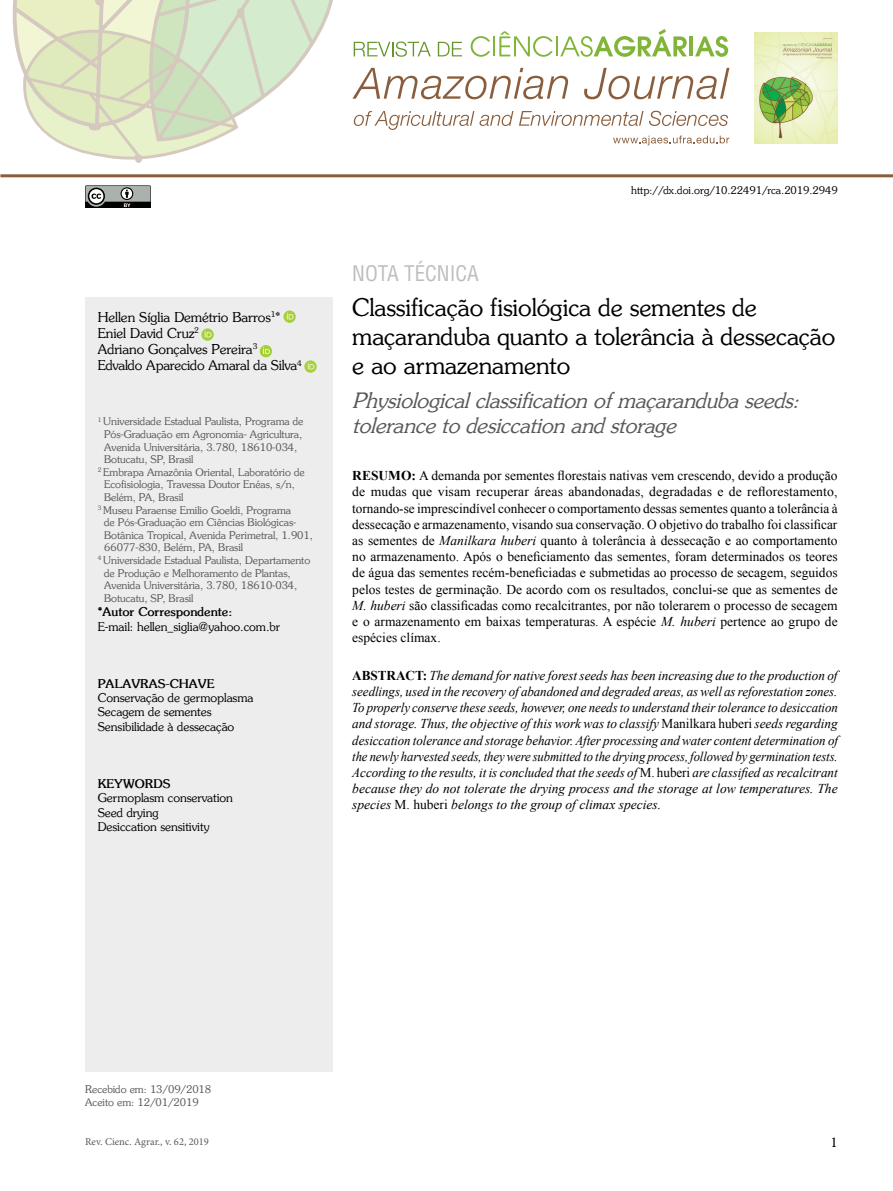
<style>
.page{position:relative;width:893px;height:1191px;background:#fff}
.page>*{position:absolute;margin:0;border:0;box-sizing:border-box;transform-origin:0 0}
.t1{font:24px/28.8px "Souvenir";color:#000}
.t2{font:italic 21px/25.2px "Souvenir";color:#58595b}
.t3{font:condensed 21px "Helvetica";color:#bcbec0}
.t4{font:15px "Minion Pro";color:#000}
.t5{font:13.5px/16.2px "Times New Roman";color:#000;text-align:justify}
.t6{font:italic 13.5px/16.2px "Times New Roman";color:#000;text-align:justify}
.t7{font:13.5px/16.2px "Souvenir";color:#000}
.t8{font:12px/14.4px "Souvenir";color:#000}
.t9{font:700 12px "Souvenir";color:#000}
.t10{font:10.5px/12.6px "Souvenir";color:#58595b}
.t11{font:10.5px "Souvenir";color:#000}
.t12{font:10.5px "Minion Pro";color:#58595b}
.s1{font-weight:700}
.s2{font-style:italic}
.s3{font-weight:700;font-style:normal}
.s4{font-style:normal}
</style>
<div class="page">
<hr style="left:0;top:174px;width:893px;height:3px;background:#8a5e3c">
<svg style="left:12px;top:0;width:321px;height:163px"></svg>
<svg style="left:354px;top:41px;width:77px;height:16px"></svg>
<svg style="left:438px;top:42px;width:24px;height:14px"></svg>
<svg style="left:471px;top:36px;width:19px;height:21px"></svg>
<hr style="left:493px;top:36px;width:2px;height:20px;background:#80b539">
<svg style="left:499px;top:31px;width:54px;height:26px"></svg>
<hr style="left:556px;top:36px;width:2px;height:20px;background:#80b539">
<svg style="left:560px;top:29px;width:127px;height:28px"></svg>
<hr style="left:689px;top:36px;width:4px;height:20px;background:#80b539">
<svg style="left:695px;top:36px;width:33px;height:21px"></svg>
<svg style="left:352px;top:68px;width:216px;height:31px"></svg>
<svg style="left:584px;top:68px;width:145px;height:31px"></svg>
<svg style="left:354px;top:111px;width:159px;height:19px"></svg>
<svg style="left:519px;top:111px;width:124px;height:15px"></svg>
<svg style="left:649px;top:111px;width:79px;height:15px"></svg>
<svg style="left:613px;top:135px;width:116px;height:10px"></svg>
<img style="left:755px;top:33px;width:83px;height:110px">
<div style="left:85px;top:298px;width:248px;height:773px;background:#ededee"></div>
<svg style="left:283px;top:310px;width:13px;height:13px"></svg>
<svg style="left:287px;top:313px;width:6px;height:6px"></svg>
<svg style="left:201px;top:328px;width:13px;height:13px"></svg>
<svg style="left:205px;top:331px;width:6px;height:6px"></svg>
<div style="left:260px;top:345px;width:12px;height:12px;background:#a6cf38;border-radius:50%"></div>
<svg style="left:263px;top:347px;width:7px;height:7px"></svg>
<svg style="left:304px;top:360px;width:13px;height:13px"></svg>
<svg style="left:308px;top:363px;width:6px;height:6px"></svg>
<svg style="left:85px;top:185px;width:66px;height:23px;background:#787b78"></svg>
<p class="t7" style="left:98px;top:308px;width:206px">Hellen Síglia Demétrio Barros<sup>1</sup>*<br>Eniel David Cruz<sup>2<br></sup>Adriano Gonçalves Pereira<sup>3<br></sup>Edvaldo Aparecido Amaral da Silva<sup>4</sup></p>
<p class="t10" style="left:98px;top:415px;width:207px"><sup>1</sup> Universidade Estadual Paulista, Programa de</p>
<p class="t10" style="left:104px;top:427px;width:200px">Pós-Graduação em Agronomia- Agricultura,</p>
<p class="t10" style="left:104px;top:440px;width:195px">Avenida Universitária, 3.780, 18610-034,</p>
<p class="t10" style="left:104px;top:453px;width:91px">Botucatu, SP, Brasil</p>
<p class="t10" style="left:98px;top:465px;width:208px"><sup>2</sup> Embrapa Amazônia Oriental, Laboratório de</p>
<p class="t10" style="left:104px;top:478px;width:192px">Ecofisiologia, Travessa Doutor Enéas, s/n,</p>
<p class="t10" style="left:104px;top:490px;width:81px">Belém, PA, Brasil</p>
<p class="t10" style="left:98px;top:503px;width:195px"><sup>3</sup> Museu Paraense Emilio Goeldi, Programa</p>
<p class="t10" style="left:104px;top:516px;width:194px">de Pós-Graduação em Ciências Biológicas-</p>
<p class="t10" style="left:104px;top:528px;width:210px">Botânica Tropical, Avenida Perimetral, 1.901,</p>
<p class="t10" style="left:104px;top:541px;width:140px">66077-830, Belém, PA, Brasil</p>
<p class="t10" style="left:98px;top:553px;width:214px"><sup>4</sup> Universidade Estadual Paulista, Departamento</p>
<p class="t10" style="left:104px;top:566px;width:188px">de Produção e Melhoramento de Plantas,</p>
<p class="t10" style="left:104px;top:579px;width:195px">Avenida Universitária, 3.780, 18610-034,</p>
<p class="t10" style="left:104px;top:591px;width:91px">Botucatu, SP, Brasil</p>
<p class="t9" style="left:98px;top:604px;width:136px">*Autor Correspondente:</p>
<p class="t8" style="left:98px;top:619px;width:184px">E-mail: hellen_siglia@yahoo.com.br</p>
<p class="t9" style="left:98px;top:675px;width:118px">PALAVRAS-CHAVE</p>
<p class="t8" style="left:98px;top:690px;width:157px">Conservação de germoplasma<br>Secagem de sementes<br>Sensibilidade à dessecação</p>
<p class="t9" style="left:98px;top:776px;width:74px">KEYWORDS</p>
<p class="t8" style="left:98px;top:790px;width:137px">Germoplasm conservation<br>Seed drying<br>Desiccation sensitivity</p>
<h2 class="t3" style="left:352px;top:260px;width:128px">NOTA TÉCNICA</h2>
<p class="t11" style="left:631px;top:184px;width:208px">http://dx.doi.org/10.22491/rca.2019.2949</p>
<h1 class="t1" style="left:352px;top:292px;width:484px">Classificação fisiológica de sementes de maçaranduba quanto a tolerância à dessecação e ao armazenamento</h1>
<h2 class="t2" style="left:352px;top:387px;width:448px">Physiological classification of maçaranduba seeds: tolerance to desiccation and storage</h2>
<p class="t5" style="left:352px;top:467px;width:487px"><span class="s1">RESUMO:</span> A demanda por sementes florestais nativas vem crescendo, devido a produção de mudas que visam recuperar áreas abandonadas, degradadas e de reflorestamento, tornando-se imprescindível conhecer o comportamento dessas sementes quanto a tolerância à dessecação e armazenamento, visando sua conservação. O objetivo do trabalho foi classificar as sementes de <span class="s2">Manilkara huberi</span> quanto à tolerância à dessecação e ao comportamento no armazenamento. Após o beneficiamento das sementes, foram determinados os teores de água das sementes recém-beneficiadas e submetidas ao processo de secagem, seguidos pelos testes de germinação. De acordo com os resultados, conclui-se que as sementes de <span class="s2">M. huberi</span> são classificadas como recalcitrantes, por não tolerarem o processo de secagem e o armazenamento em baixas temperaturas. A espécie <span class="s2">M. huberi</span> pertence ao grupo de espécies clímax.</p>
<p class="t6" style="left:352px;top:667px;width:487px"><span class="s3">ABSTRACT:</span> The demand for native forest seeds has been increasing due to the production of seedlings, used in the recovery of abandoned and degraded areas, as well as reforestation zones.<br>To properly conserve these seeds, however, one needs to understand their tolerance to desiccation and storage. Thus, the objective of this work was to classify <span class="s4">Manilkara huberi</span> seeds regarding desiccation tolerance and storage behavior. After processing and water content determination of the newly harvested seeds, they were submitted to the drying process, followed by germination tests.<br>According to the results, it is concluded that the seeds of <span class="s4">M. huberi</span> are classified as recalcitrant because they do not tolerate the drying process and the storage at low temperatures. The species <span class="s4">M. huberi</span> belongs to the group of climax species.</p>
<p class="t10" style="left:85px;top:1083px;width:128px">Recebido em: 13/09/2018<br>Aceito em: 12/01/2019</p>
<p class="t12" style="left:85px;top:1135px;width:125px">Rev. Cienc. Agrar., v. 62, 2019</p>
<p class="t4" style="left:830px;top:1131px;width:9px">1</p>
</div>
